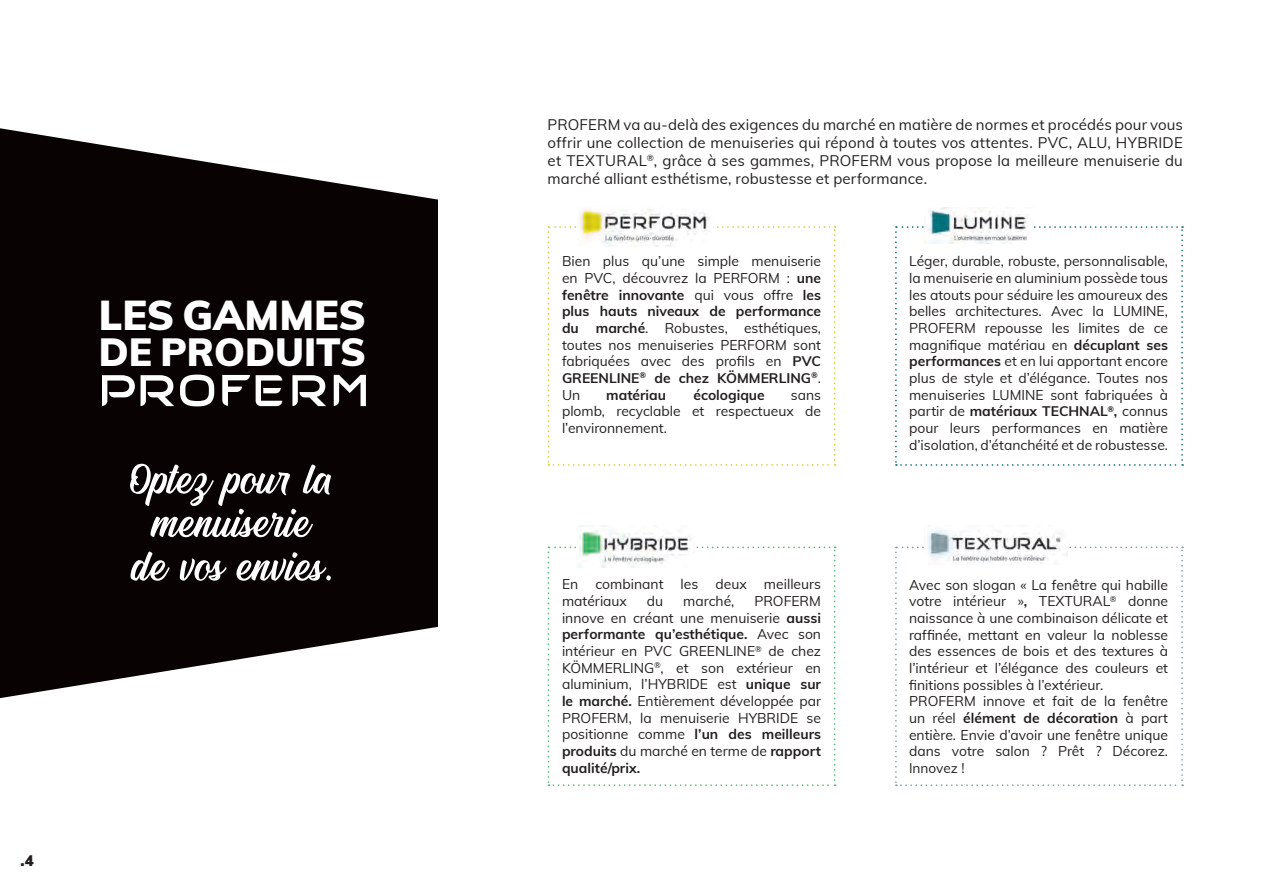
<style>
.page{position:relative;width:1263px;height:893px;background:#fff}
.page>*{position:absolute;margin:0;border:0;box-sizing:border-box;transform-origin:0 0}
.t1{font:52.5px/43.5px "Michland";color:#fff;text-align:center}
.t2{font:900 40.8px "Muli";color:#fff}
.t3{font:900 38.4px "Muli";color:#fff}
.t4{font:15px/18px "Muli";letter-spacing:.005em;color:#231f20;text-align:justify}
.t5{font:900 15px "Muli";color:#231f20}
.t6{font:13.95px/16.6px "Muli";color:#231f20;text-align:justify}
.t7{font:700 13.95px "Muli";color:#231f20}
.t8{font:13.65px "Muli";color:#231f20}
.s1{font-weight:700}
</style>
<div class="page">
<svg style="left:0;top:128px;width:438px;height:570px;background:#272322"></svg>
<svg style="left:102px;top:375px;width:33px;height:31px"></svg>
<svg style="left:180px;top:375px;width:34px;height:31px"></svg>
<svg style="left:141px;top:375px;width:33px;height:31px"></svg>
<svg style="left:256px;top:375px;width:26px;height:31px"></svg>
<svg style="left:292px;top:375px;width:34px;height:31px"></svg>
<svg style="left:222px;top:375px;width:28px;height:31px"></svg>
<svg style="left:334px;top:375px;width:32px;height:31px"></svg>
<svg style="left:548px;top:226px;width:288px;height:240px"></svg>
<img style="left:577px;top:209px;width:135px;height:38px">
<svg style="left:548px;top:546px;width:288px;height:240px"></svg>
<img style="left:576px;top:525px;width:118px;height:43px">
<svg style="left:895px;top:547px;width:288px;height:239px"></svg>
<img style="left:925px;top:529px;width:143px;height:35px">
<svg style="left:895px;top:226px;width:288px;height:240px"></svg>
<img style="left:925px;top:208px;width:108px;height:35px">
<h2 class="t2" style="left:99px;top:285px;width:269px">LES GAMMES</h2>
<h3 class="t3" style="left:99px;top:324px;width:269px">DE PRODUITS</h3>
<h1 class="t1" style="left:130px;top:462px;width:206px">Optez pour la menuiserie de vos envies.</h1>
<p class="t5" style="left:21px;top:849px;width:15px">.4</p>
<p class="t4" style="left:548px;top:115px;width:637px">PROFERM va au-delà des exigences du marché en matière de normes et procédés pour vous offrir une collection de menuiseries qui répond à toutes vos attentes. PVC, ALU, HYBRIDE et TEXTURAL<sup>®</sup>, grâce à ses gammes, PROFERM vous propose la meilleure menuiserie du marché alliant esthétisme, robustesse et performance.</p>
<p class="t6" style="left:562px;top:252px;width:261px">Bien plus qu’une simple menuiserie en PVC, découvrez la PERFORM : <span class="s1">une fenêtre innovante</span> qui vous offre <span class="s1">les plus hauts niveaux de performance du marché</span>. Robustes, esthétiques, toutes nos menuiseries PERFORM sont fabriquées avec des profils en <span class="s1">PVC GREENLINE</span><sup>®</sup> <span class="s1">de chez KÖMMERLING</span><sup>®</sup>.<br>Un</p>
<p class="t7" style="left:606px;top:384px;width:61px">matériau</p>
<p class="t7" style="left:693px;top:384px;width:73px">écologique</p>
<p class="t6" style="left:562px;top:386px;width:261px;text-indent:229px">sans plomb, recyclable et respectueux de l’environnement.</p>
<p class="t6" style="left:562px;top:575px;width:261px">En combinant les deux meilleurs matériaux</p>
<p class="t6" style="left:647px;top:592px;width:18px">du</p>
<p class="t6" style="left:683px;top:592px;width:53px">marché,</p>
<p class="t6" style="left:562px;top:592px;width:261px;text-indent:192px">PROFERM innove en créant une menuiserie <span class="s1">aussi performante qu’esthétique.</span> Avec son intérieur en PVC GREENLINE<sup>®</sup> de chez KÖMMERLING<sup>®</sup>, et son extérieur en aluminium, l’HYBRIDE est <span class="s1">unique sur le marché.</span> Entièrement développée par PROFERM, la menuiserie HYBRIDE se positionne comme <span class="s1">l’un des meilleurs produits</span> du marché en terme de <span class="s1">rapport qualité/prix.</span></p>
<p class="t6" style="left:909px;top:252px;width:261px">Léger, durable, robuste, personnalisable, la menuiserie en aluminium possède tous les atouts pour séduire les amoureux des belles architectures. Avec la LUMINE, PROFERM repousse les limites de ce magnifique matériau en <span class="s1">décuplant ses performances</span> et en lui apportant encore plus de style et d’élégance. Toutes nos menuiseries LUMINE sont fabriquées à partir de <span class="s1">matériaux TECHNAL</span><sup>®</sup><span class="s1">,</span> connus pour leurs performances en matière d’isolation, d’étanchéité et de robustesse.</p>
<p class="t6" style="left:909px;top:575px;width:261px;text-align:left">Avec son slogan « La fenêtre qui habille votre intérieur »<span class="s1">,</span> TEXTURAL<sup>®</sup> donne naissance à une combinaison délicate et raffinée, mettant en valeur la noblesse des essences de bois et des textures à l’intérieur et l’élégance des couleurs et finitions possibles à l’extérieur.<br>PROFERM innove et fait de la fenêtre un réel <span class="s1">élément de décoration</span> à part entière. Envie d’avoir une fenêtre unique dans votre salon ? Prêt ? Décorez.</p>
<p class="t8" style="left:909px;top:758px;width:57px">Innovez !</p>
</div>
